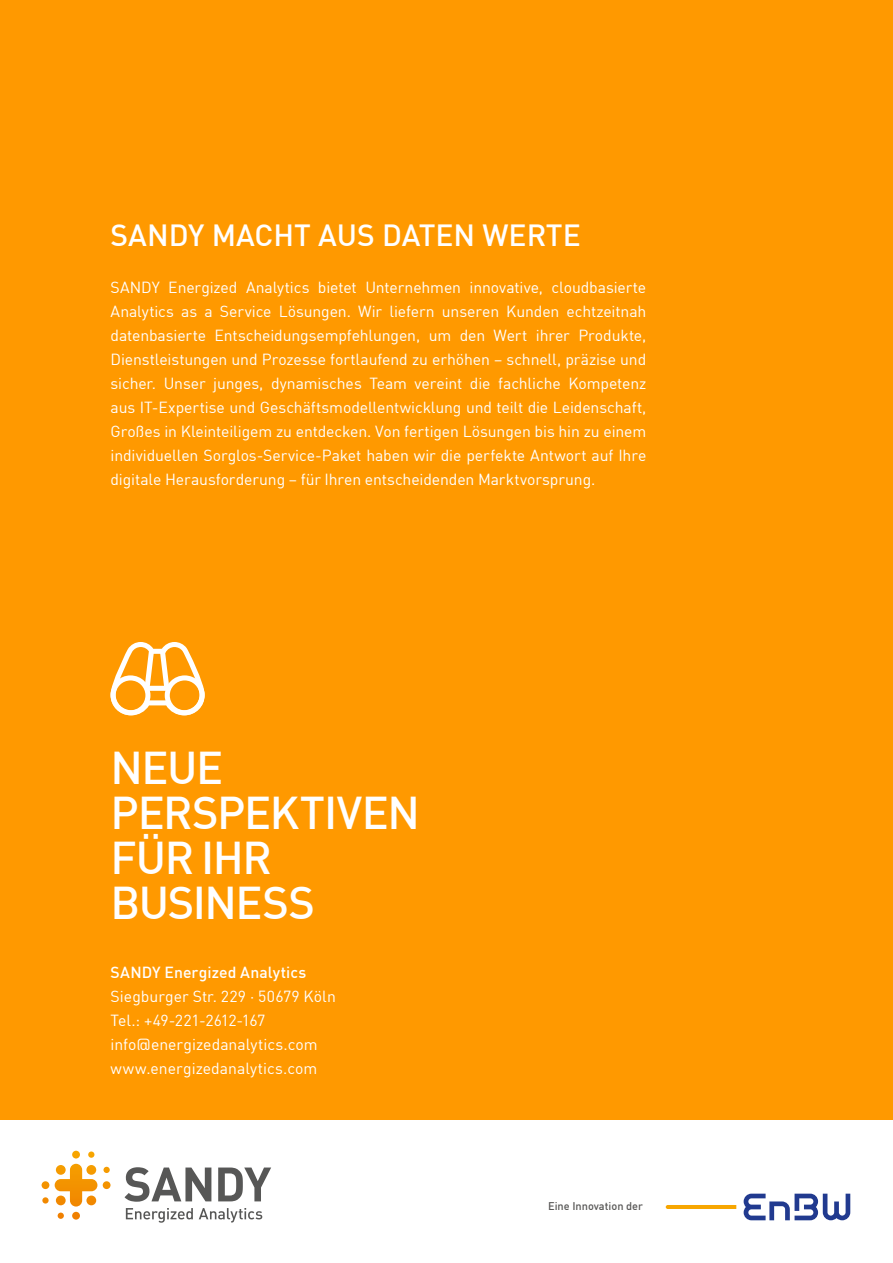
<style>
.page{position:relative;width:893px;height:1263px;background:#fff}
.page>*{position:absolute;margin:0;border:0;box-sizing:border-box;transform-origin:0 0}
.t1{font:500 45px/45px "En BWDIN Pro";letter-spacing:-.03em;color:#fff}
.t2{font:500 30px "En BWDIN Pro";color:#fff}
.t3{font:15.75px/24px "En BWDIN Pro";color:#fff;text-align:justify}
.t4{font:500 15.75px "En BWDIN Pro";letter-spacing:.005em;color:#fff}
.t5{font:500 10.95px "En BWDIN Pro";color:#585756}
</style>
<div class="page">
<svg style="left:125px;top:1167px;width:86px;height:35px"></svg>
<svg style="left:218px;top:1167px;width:53px;height:34px"></svg>
<svg style="left:126px;top:1208px;width:67px;height:15px"></svg>
<svg style="left:199px;top:1208px;width:63px;height:14px"></svg>
<svg style="left:42px;top:1151px;width:69px;height:68px"></svg>
<svg style="left:744px;top:1194px;width:106px;height:26px"></svg>
<svg style="left:666px;top:1205px;width:70px;height:4px"></svg>
<div style="left:0;top:0;width:893px;height:1120px;background:#f90"></div>
<svg style="left:111px;top:642px;width:94px;height:73px"></svg>
<h2 class="t2" style="left:111px;top:211px;width:472px">SANDY MACHT AUS DATEN WERTE</h2>
<p class="t3" style="left:111px;top:274px;width:537px">SANDY Energized Analytics bietet Unternehmen innovative, cloudbasierte Analytics as a Service Lösungen. Wir liefern unseren Kunden echtzeitnah datenbasierte Entscheidungsempfehlungen, um den Wert ihrer Produkte, Dienstleistungen und Prozesse fortlaufend zu erhöhen – schnell, präzise und sicher. Unser junges, dynamisches Team vereint die fachliche Kompetenz aus IT-Expertise und Geschäftsmodellentwicklung und teilt die Leidenschaft, Großes in Kleinteiligem zu entdecken. Von fertigen Lösungen bis hin zu einem individuellen Sorglos-Service-Paket haben wir die perfekte Antwort auf Ihre digitale Herausforderung – für Ihren entscheidenden Marktvorsprung.</p>
<h1 class="t1" style="left:111px;top:740px;width:311px">NEUE<br>PERSPEKTIVEN<br>FÜR IHR<br>BUSINESS</h1>
<p class="t4" style="left:111px;top:960px;width:197px">SANDY Energized Analytics</p>
<p class="t3" style="left:111px;top:983px;width:227px;text-align:left">Siegburger Str. 229 · 50679 Köln<br>Tel.: +49-221-2612-167 info@energizedanalytics.com www.energizedanalytics.com</p>
<p class="t5" style="left:548px;top:1197px;width:96px">Eine Innovation der</p>
</div>
